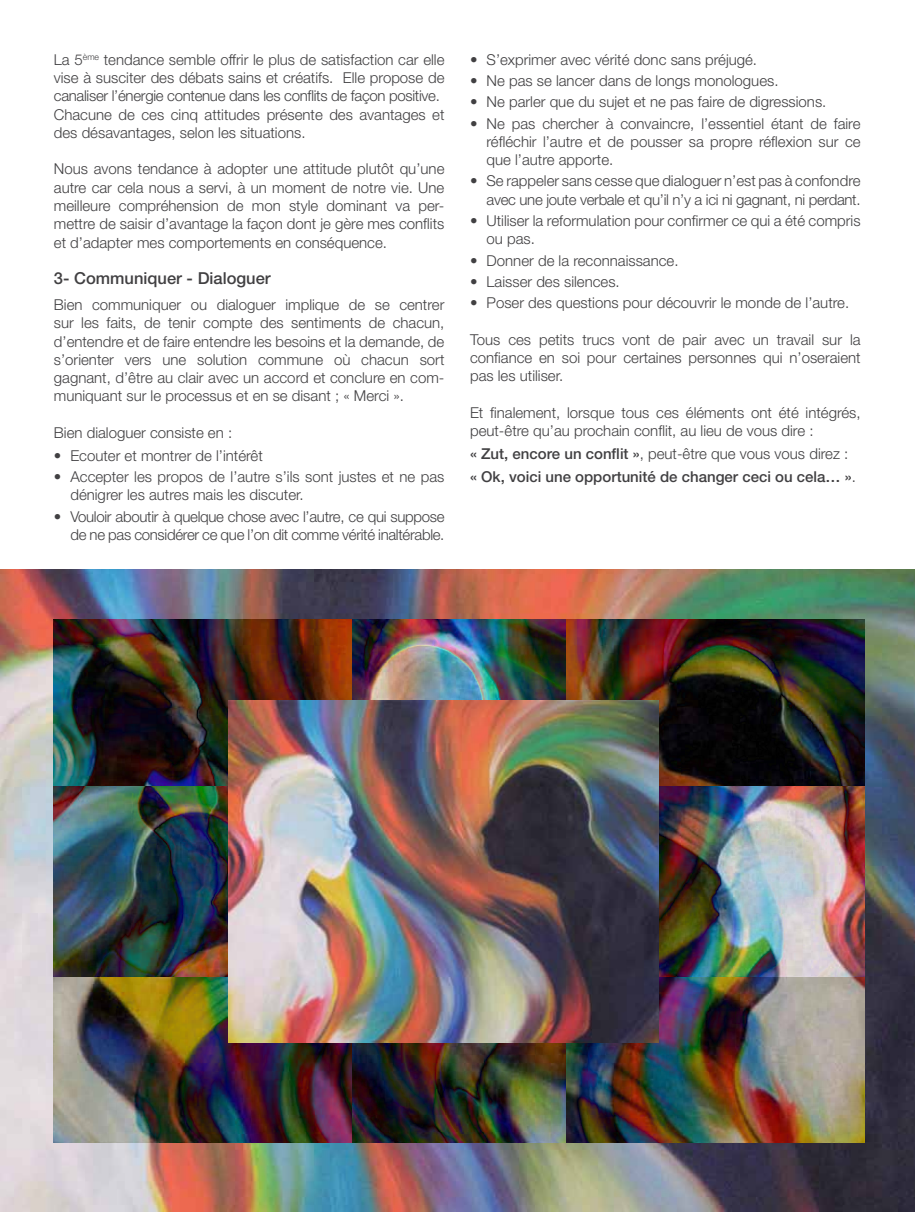
<style>
.page{position:relative;width:915px;height:1212px;background:#fff}
.page>*{position:absolute;margin:0;border:0;box-sizing:border-box;transform-origin:0 0}
.t1{font:500 16.5px "Helvetica Neue LT Std";color:#414042}
.t2{font:300 15px/18.3px "Helvetica Neue LT Std";color:#414042}
.t3{font:300 15px/18.3px "Helvetica Neue LT Std";letter-spacing:-.02em;color:#414042;text-align:right}
.t4{font:500 15px/22.8px "Helvetica Neue LT Std";color:#414042}
.s1{font-weight:300}
</style>
<div class="page">
<img style="left:0;top:569px;width:914px;height:643px">
<img style="left:53px;top:620px;width:299px;height:166px">
<img style="left:228px;top:700px;width:124px;height:86px">
<img style="left:352px;top:620px;width:512px;height:166px">
<img style="left:53px;top:786px;width:299px;height:357px">
<img style="left:352px;top:786px;width:512px;height:357px">
<p class="t2" style="left:54px;top:50px;width:392px">La 5<sup>ème</sup> tendance semble offrir le plus de satisfaction car elle vise à susciter des débats sains et créatifs. Elle propose de canaliser l’énergie contenue dans les conflits de façon positive.<br>Chacune de ces cinq attitudes présente des avantages et des désavantages, selon les situations.</p>
<p class="t2" style="left:54px;top:160px;width:392px;text-align:justify">Nous avons tendance à adopter une attitude plutôt qu’une autre car cela nous a servi, à un moment de notre vie. Une meilleure compréhension de mon style dominant va per&shy;mettre de saisir d’avantage la façon dont je gère mes conflits et d’adapter mes comportements en conséquence.</p>
<p class="t1" style="left:54px;top:268px;width:218px">3- Communiquer - Dialoguer</p>
<p class="t2" style="left:54px;top:295px;width:392px;text-align:justify">Bien communiquer ou dialoguer implique de se centrer sur les faits, de tenir compte des sentiments de chacun, d’entendre et de faire entendre les besoins et la demande, de s’orienter vers une solution commune où chacun sort gagnant, d’être au clair avec un accord et conclure en com&shy;muniquant sur le processus et en se disant ; « Merci ».</p>
<p class="t2" style="left:54px;top:423px;width:180px">Bien dialoguer consiste en :</p>
<p class="t2" style="left:54px;top:446px;width:210px">• Ecouter et montrer de l’intérêt</p>
<p class="t2" style="left:70px;top:467px;width:375px;text-indent:-16px">• Accepter les propos de l’autre s’ils sont justes et ne pas dénigrer les autres mais les discuter.</p>
<p class="t3" style="left:54px;top:507px;width:392px">• Vouloir aboutir à quelque chose avec l’autre, ce qui suppose de ne pas considérer ce que l’on dit comme vérité inaltérable.</p>
<p class="t2" style="left:470px;top:50px;width:288px">• S’exprimer avec vérité donc sans préjugé.</p>
<p class="t2" style="left:470px;top:71px;width:310px">• Ne pas se lancer dans de longs monologues.</p>
<p class="t2" style="left:470px;top:92px;width:358px">• Ne parler que du sujet et ne pas faire de digressions.</p>
<p class="t2" style="left:486px;top:114px;width:375px;text-align:justify;text-indent:-16px">• Ne pas chercher à convaincre, l’essentiel étant de faire réfléchir l’autre et de pousser sa propre réflexion sur ce que l’autre apporte.</p>
<p class="t2" style="left:470px;top:172px;width:392px;text-align:right">• Se rappeler sans cesse que dialoguer n’est pas à confondre avec une joute verbale et qu’il n’y a ici ni gagnant, ni perdant.</p>
<p class="t2" style="left:486px;top:211px;width:375px;text-indent:-17px">• Utiliser la reformulation pour confirmer ce qui a été compris ou pas.</p>
<p class="t2" style="left:470px;top:251px;width:210px">• Donner de la reconnaissance.</p>
<p class="t2" style="left:470px;top:272px;width:151px">• Laisser des silences.</p>
<p class="t2" style="left:470px;top:293px;width:380px">• Poser des questions pour découvrir le monde de l’autre.</p>
<p class="t2" style="left:470px;top:330px;width:392px;text-align:justify">Tous ces petits trucs vont de pair avec un travail sur la confiance en soi pour certaines personnes qui n’oseraient pas les utiliser.</p>
<p class="t2" style="left:470px;top:403px;width:392px">Et finalement, lorsque tous ces éléments ont été intégrés, peut-être qu’au prochain conflit, au lieu de vous dire :</p>
<p class="t4" style="left:470px;top:442px;width:387px">« Zut, encore un conflit »<span class="s1">, peut-être que vous vous direz : </span>« Ok, voici une opportunité de changer ceci ou cela… »<span class="s1">.</span></p>
</div>
